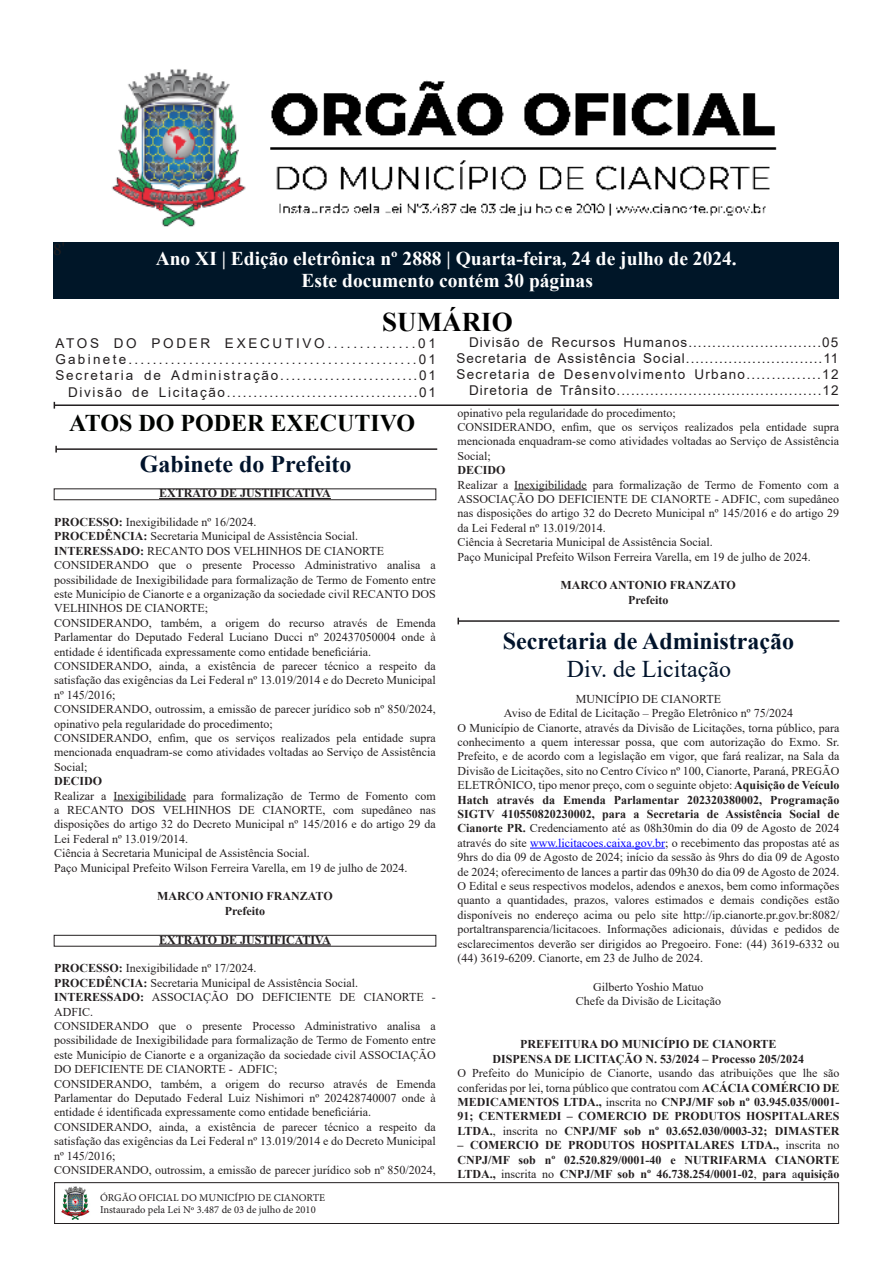
<style>
.page{position:relative;width:893px;height:1263px;background:#fff}
.page>*{position:absolute;margin:0;border:0;box-sizing:border-box;transform-origin:0 0}
.t1{font:700 27px "Times New Roman";color:#000}
.t2{font:700 24px "Times New Roman";color:#00132b}
.t3{font:700 24px "Times New Roman";color:#000300}
.t4{font:24px "Times New Roman";color:#00132b}
.t5{font:700 19.5px "Times New Roman";color:#fff}
.t6{font:18px "Minion Pro";color:#231f20}
.t7{font:13.5px "Arial";letter-spacing:.075em;color:#231f20}
.t8{font:13.5px "Arial";letter-spacing:.17em;color:#231f20}
.t9{font:13.5px "Arial";letter-spacing:.12em;color:#231f20}
.t10{font:13.5px "Arial";letter-spacing:.135em;color:#231f20}
.t11{font:13.5px "Arial";letter-spacing:.095em;color:#231f20}
.t12{font:13.5px "Arial";letter-spacing:.2em;color:#231f20}
.normal1{font:12px/14.4px "Times New Roman";color:#231f20;text-align:justify}
.Text_body{font:12px/14.4px "Times New Roman";color:#231f20;text-align:justify}
.Título_1{font:700 12px/14.4px "Times New Roman";color:#231f20;text-align:justify}
.normal1-2{font:700 12px "Times New Roman";color:#231f20}
.t13{font:10.5px/12.6px "Minion Pro";color:#231f20}
.s1{font-weight:700}
.s2{color:#00f}
.s3{font-weight:400}
</style>
<div class="page">
<div style="left:54px;top:1182px;width:785px;height:42px;border:1px solid #231f20"></div>
<img style="left:61px;top:1186px;width:29px;height:34px">
<div style="left:53px;top:242px;width:785px;height:57px;background:#001628"></div>
<hr style="left:54px;top:404px;width:785px;height:2px;background:#231f20">
<img style="left:111px;top:69px;width:666px;height:158px">
<hr style="left:56px;top:448px;width:381px;height:2px;background:#231f20">
<div style="left:54px;top:488px;width:382px;height:12px;border:1px solid #231f20"></div>
<hr style="left:159px;top:498px;width:172px;height:1px;background:#231f20">
<hr style="left:114px;top:801px;width:72px;height:1px;background:#231f20">
<div style="left:54px;top:935px;width:382px;height:11px;border:1px solid #231f20"></div>
<hr style="left:159px;top:944px;width:172px;height:1px;background:#231f20">
<hr style="left:514px;top:490px;width:73px;height:1px;background:#231f20">
<hr style="left:458px;top:620px;width:381px;height:2px;background:#231f20">
<hr style="left:530px;top:848px;width:135px;height:1px;background:#00f">
<p class="t6" style="left:53px;top:238px;width:13px">8'</p>
<p class="t5" style="left:156px;top:245px;width:583px">Ano XI | Edição eletrônica nº 2888 | Quarta-feira, 24 de julho de 2024.</p>
<p class="t1" style="left:382px;top:302px;width:132px">SUMÁRIO</p>
<p class="t5" style="left:302px;top:266px;width:293px">Este documento contém 30 páginas</p>
<p class="t12" style="left:55px;top:334px;width:382px">ATOS DO PODER EXECUTIVO..............01</p>
<p class="t8" style="left:55px;top:350px;width:382px">Gabinete................................................01</p>
<p class="t10" style="left:55px;top:366px;width:382px">Secretaria de Administração.........................01</p>
<p class="t9" style="left:68px;top:382px;width:369px">Divisão de Licitação....................................01</p>
<p class="t3" style="left:69px;top:406px;width:348px">ATOS DO PODER EXECUTIVO</p>
<p class="t2" style="left:140px;top:447px;width:213px">Gabinete do Prefeito</p>
<p class="normal1-2" style="left:159px;top:484px;width:173px">EXTRATO DE JUSTIFICATIVA</p>
<p class="normal1" style="left:54px;top:514px;width:204px"><span class="s1">PROCESSO:</span> Inexigibilidade nº 16/2024.</p>
<p class="normal1" style="left:54px;top:529px;width:305px"><span class="s1">PROCEDÊNCIA:</span> Secretaria Municipal de Assistência Social.</p>
<p class="normal1" style="left:54px;top:543px;width:331px"><span class="s1">INTERESSADO:</span> RECANTO DOS VELHINHOS DE CIANORTE</p>
<p class="normal1" style="left:54px;top:558px;width:383px">CONSIDERANDO que o presente Processo Administrativo analisa a possibilidade de Inexigibilidade para formalização de Termo de Fomento entre este Município de Cianorte e a organização da sociedade civil RECANTO DOS VELHINHOS DE CIANORTE;</p>
<p class="normal1" style="left:54px;top:615px;width:383px">CONSIDERANDO, também, a origem do recurso através de Emenda Parlamentar do Deputado Federal Luciano Ducci nº 202437050004 onde à entidade é identificada expressamente como entidade beneficiária.</p>
<p class="normal1" style="left:54px;top:658px;width:383px">CONSIDERANDO, ainda, a existência de parecer técnico a respeito da satisfação das exigências da Lei Federal nº 13.019/2014 e do Decreto Municipal nº 145/2016;</p>
<p class="normal1" style="left:54px;top:702px;width:383px">CONSIDERANDO, outrossim, a emissão de parecer jurídico sob nº 850/2024, opinativo pela regularidade do procedimento;</p>
<p class="normal1" style="left:54px;top:730px;width:383px">CONSIDERANDO, enfim, que os serviços realizados pela entidade supra mencionada enquadram-se como atividades voltadas ao Serviço de Assistência Social;</p>
<p class="normal1-2" style="left:54px;top:772px;width:50px">DECIDO</p>
<p class="normal1" style="left:54px;top:788px;width:383px">Realizar a Inexigibilidade para formalização de Termo de Fomento com a RECANTO DOS VELHINHOS DE CIANORTE, com supedâneo nas disposições do artigo 32 do Decreto Municipal nº 145/2016 e do artigo 29 da Lei Federal nº 13.019/2014.</p>
<p class="normal1" style="left:54px;top:846px;width:257px">Ciência à Secretaria Municipal de Assistência Social.</p>
<p class="normal1" style="left:54px;top:860px;width:355px">Paço Municipal Prefeito Wilson Ferreira Varella, em 19 de julho de 2024.</p>
<p class="normal1-2" style="left:157px;top:888px;width:177px">MARCO ANTONIO FRANZATO</p>
<p class="normal1-2" style="left:225px;top:902px;width:42px">Prefeito</p>
<p class="normal1-2" style="left:159px;top:931px;width:173px">EXTRATO DE JUSTIFICATIVA</p>
<p class="normal1" style="left:54px;top:961px;width:204px"><span class="s1">PROCESSO:</span> Inexigibilidade nº 17/2024.</p>
<p class="normal1" style="left:54px;top:975px;width:305px"><span class="s1">PROCEDÊNCIA:</span> Secretaria Municipal de Assistência Social.</p>
<p class="normal1" style="left:54px;top:990px;width:383px"><span class="s1">INTERESSADO:</span> ASSOCIAÇÃO DO DEFICIENTE DE CIANORTE -<br>ADFIC.</p>
<p class="normal1" style="left:54px;top:1018px;width:383px">CONSIDERANDO que o presente Processo Administrativo analisa a possibilidade de Inexigibilidade para formalização de Termo de Fomento entre este Município de Cianorte e a organização da sociedade civil ASSOCIAÇÃO DO DEFICIENTE DE CIANORTE - ADFIC;</p>
<p class="normal1" style="left:54px;top:1076px;width:383px">CONSIDERANDO, também, a origem do recurso através de Emenda Parlamentar do Deputado Federal Luiz Nishimori nº 202428740007 onde à entidade é identificada expressamente como entidade beneficiária.</p>
<p class="normal1" style="left:54px;top:1119px;width:383px">CONSIDERANDO, ainda, a existência de parecer técnico a respeito da satisfação das exigências da Lei Federal nº 13.019/2014 e do Decreto Municipal nº 145/2016;</p>
<p class="normal1" style="left:54px;top:1162px;width:383px">CONSIDERANDO, outrossim, a emissão de parecer jurídico sob nº 850/2024,</p>
<p class="t13" style="left:100px;top:1191px;width:227px">ÓRGÃO OFICIAL DO MUNICÍPIO DE CIANORTE<br>Instaurado pela Lei Nº 3.487 de 03 de julho de 2010</p>
<p class="t7" style="left:469px;top:333px;width:371px">Divisão de Recursos Humanos............................05</p>
<p class="t7" style="left:456px;top:349px;width:383px">Secretaria de Assistência Social.............................11</p>
<p class="t11" style="left:456px;top:365px;width:384px">Secretaria de Desenvolvimento Urbano...............12</p>
<p class="t7" style="left:469px;top:381px;width:371px">Diretoria de Trânsito...........................................12</p>
<p class="normal1" style="left:457px;top:405px;width:220px">opinativo pela regularidade do procedimento;</p>
<p class="normal1" style="left:457px;top:419px;width:383px">CONSIDERANDO, enfim, que os serviços realizados pela entidade supra mencionada enquadram-se como atividades voltadas ao Serviço de Assistência Social;</p>
<p class="normal1-2" style="left:457px;top:461px;width:49px">DECIDO</p>
<p class="normal1" style="left:457px;top:477px;width:383px">Realizar a Inexigibilidade para formalização de Termo de Fomento com a ASSOCIAÇÃO DO DEFICIENTE DE CIANORTE - ADFIC, com supedâneo nas disposições do artigo 32 do Decreto Municipal nº 145/2016 e do artigo 29 da Lei Federal nº 13.019/2014.</p>
<p class="normal1" style="left:457px;top:535px;width:257px">Ciência à Secretaria Municipal de Assistência Social.</p>
<p class="normal1" style="left:457px;top:549px;width:355px">Paço Municipal Prefeito Wilson Ferreira Varella, em 19 de julho de 2024.</p>
<p class="normal1-2" style="left:561px;top:577px;width:177px">MARCO ANTONIO FRANZATO</p>
<p class="normal1-2" style="left:628px;top:591px;width:42px">Prefeito</p>
<p class="t2" style="left:503px;top:623px;width:293px">Secretaria de Administração</p>
<p class="t4" style="left:567px;top:652px;width:166px">Div. de Licitação</p>
<p class="Text_body" style="left:576px;top:691px;width:147px">MUNICÍPIO DE CIANORTE</p>
<p class="Text_body" style="left:504px;top:705px;width:291px">Aviso de Edital de Licitação – Pregão Eletrônico nº 75/2024</p>
<p class="Text_body" style="left:457px;top:720px;width:383px">O Município de Cianorte, através da Divisão de Licitações, torna público, para conhecimento a quem interessar possa, que com autorização do Exmo. Sr.<br>Prefeito, e de acordo com a legislação em vigor, que fará realizar, na Sala da Divisão de Licitações, sito no Centro Cívico nº 100, Cianorte, Paraná, PREGÃO ELETRÔNICO, tipo menor preço, com o seguinte objeto: <span class="s1">Aquisição de Veículo Hatch através da Emenda Parlamentar 202320380002, Programação SIGTV 410550820230002, para a Secretaria de Assistência Social de Cianorte PR.</span> Credenciamento até as 08h30min do dia 09 de Agosto de 2024 através do site <span class="s2">www.licitacoes.caixa.gov.br</span>; o recebimento das propostas até as 9hrs do dia 09 de Agosto de 2024; início da sessão às 9hrs do dia 09 de Agosto de 2024; oferecimento de lances a partir das 09h30 do dia 09 de Agosto de 2024.<br>O Edital e seus respectivos modelos, adendos e anexos, bem como informações quanto a quantidades, prazos, valores estimados e demais condições estão disponíveis no endereço acima ou pelo site http://ip.cianorte.pr.gov.br:8082/ portaltransparencia/licitacoes. Informações adicionais, dúvidas e pedidos de esclarecimentos deverão ser dirigidos ao Pregoeiro. Fone: (44) 3619-6332 ou (44) 3619-6209. Cianorte, em 23 de Julho de 2024.</p>
<p class="Text_body" style="left:593px;top:979px;width:112px">Gilberto Yoshio Matuo</p>
<p class="Text_body" style="left:576px;top:993px;width:147px">Chefe da Divisão de Licitação</p>
<p class="Título_1" style="left:520px;top:1037px;width:258px">PREFEITURA DO MUNICÍPIO DE CIANORTE</p>
<p class="Título_1" style="left:493px;top:1051px;width:313px">DISPENSA DE LICITAÇÃO N. 53/2024 – Processo 205/2024</p>
<p class="Título_1" style="left:457px;top:1065px;width:383px"><span class="s3">O Prefeito do Município de Cianorte, usando das atribuições que lhe são conferidas por lei, torna público que contratou com</span> ACÁCIA COMÉRCIO DE MEDICAMENTOS LTDA., <span class="s3">inscrita no</span> CNPJ/MF sob nº 03.945.035/0001- 91; CENTERMEDI – COMERCIO DE PRODUTOS HOSPITALARES LTDA.<span class="s3">, inscrita no</span> CNPJ/MF sob nº 03.652.030/0003-32; DIMASTER</p>
<p class="Título_1" style="left:457px;top:1137px;width:383px">– COMERCIO DE PRODUTOS HOSPITALARES LTDA., <span class="s3">inscrita no </span>CNPJ/MF sob nº 02.520.829/0001-40 e NUTRIFARMA CIANORTE LTDA., <span class="s3">inscrita no</span> CNPJ/MF sob nº 46.738.254/0001-02<span class="s3">,</span> para <span class="s3">a</span>quisição</p>
</div>
